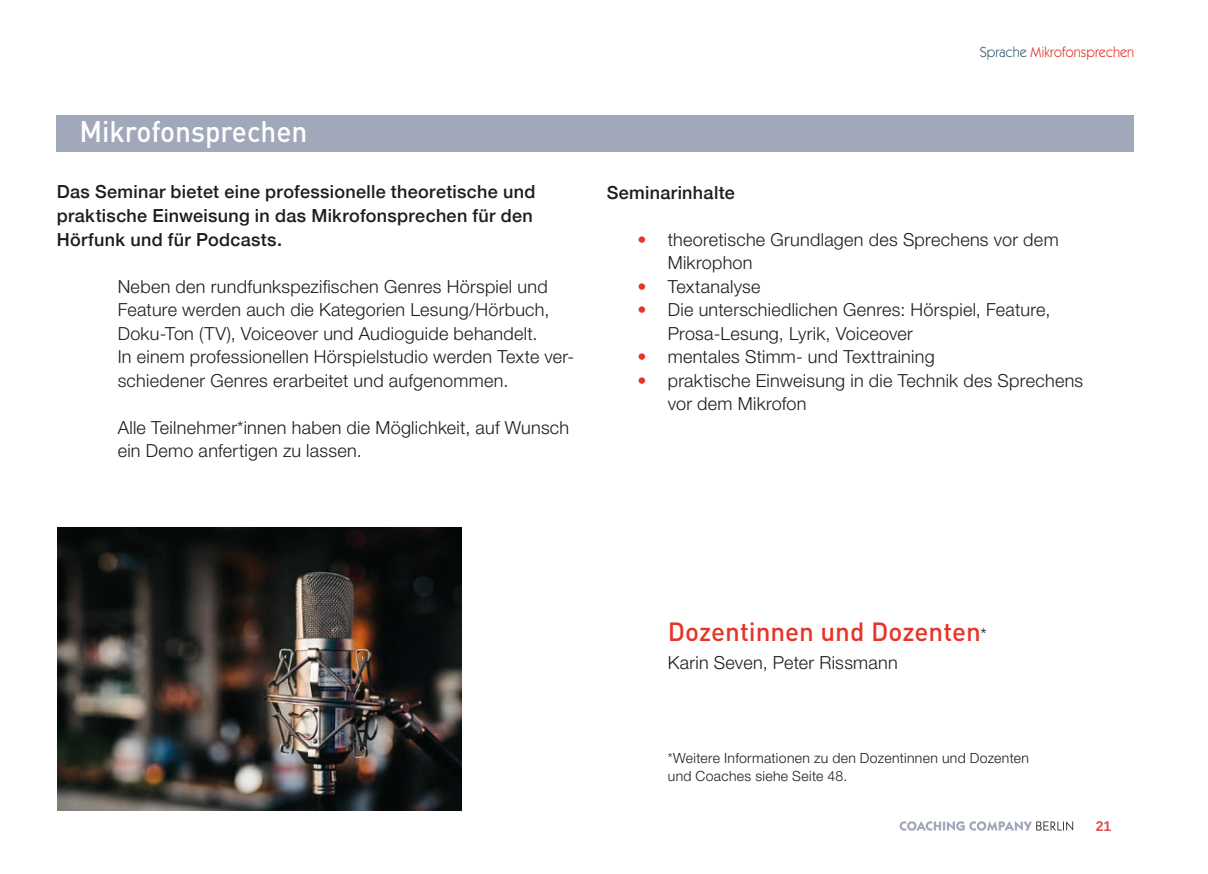
<style>
.page{position:relative;width:1208px;height:874px;background:#fff}
.page>*{position:absolute;margin:0;border:0;box-sizing:border-box;transform-origin:0 0}
.t1{font:500 29.4px "DIN Pro";color:#fff;scale:.95 1}
.t2{font:500 26px "DIN Pro";color:#e63429}
.t3{font:300 18px/23.6px "Helvetica Neue LT Pro";letter-spacing:.015em;color:#1d1d1b}
.t4{font:500 18px/23.6px "Helvetica Neue";letter-spacing:.015em;color:#1d1d1b}
.t5{font:14.6px "ITC Kabel Std";letter-spacing:.005em;color:#e63429;scale:.95 1}
.t6{font:300 14px/17.6px "Helvetica Neue LT Pro";letter-spacing:.025em;color:#1d1d1b}
.t7{font:700 14px "Liberation Sans";color:#de4d4f}
.s1{color:#3e6076}
.s2{color:#e63429}
.s3{font-family:"Helvetica Neue LT Pro";font-weight:300;font-size:18px;color:#1d1d1b}
</style>
<div class="page">
<svg style="left:899px;top:821px;width:174px;height:9px"></svg>
<div style="left:57px;top:115px;width:1077px;height:36px;background:#a1a8ba"></div>
<img style="left:57px;top:527px;width:405px;height:282px">
<h1 class="t1" style="left:79px;top:111px;width:242px">Mikrofonsprechen</h1>
<p class="t4" style="left:57px;top:179px;width:480px">Das Seminar bietet eine professionelle theoretische und praktische Einweisung in das Mikrofonsprechen für den<br>Hörfunk und für Podcasts.</p>
<p class="t3" style="left:118px;top:274px;width:458px">Neben den rundfunkspezifischen Genres Hörspiel und Feature werden auch die Kategorien Lesung/Hörbuch, Doku-Ton (TV), Voiceover und Audioguide behandelt.<br>In einem professionellen Hörspielstudio werden Texte ver&shy;schiedener Genres erarbeitet und aufgenommen.</p>
<p class="t3" style="left:118px;top:415px;width:453px">Alle Teilnehmer*innen haben die Möglichkeit, auf Wunsch ein Demo anfertigen zu lassen.</p>
<p class="t5" style="left:979px;top:44px;width:164px"><span class="s1">Sprache</span> Mikrofonsprechen</p>
<p class="t4" style="left:607px;top:179px;width:129px">Seminarinhalte</p>
<p class="t3" style="left:668px;top:227px;width:392px;text-indent:-30px"><span class="s2">•</span> theoretische Grundlagen des Sprechens vor dem<br>Mikrophon</p>
<p class="t3" style="left:637px;top:274px;width:125px"><span class="s2">•</span> Textanalyse</p>
<p class="t3" style="left:668px;top:297px;width:384px;text-indent:-30px"><span class="s2">•</span> Die unterschiedlichen Genres: Hörspiel, Feature,<br>Prosa-Lesung, Lyrik, Voiceover</p>
<p class="t3" style="left:637px;top:344px;width:299px"><span class="s2">•</span> mentales Stimm- und Texttraining</p>
<p class="t3" style="left:668px;top:368px;width:417px;text-indent:-30px"><span class="s2">•</span> praktische Einweisung in die Technik des Sprechens vor dem Mikrofon</p>
<h2 class="t2" style="left:668px;top:614px;width:320px">Dozentinnen und Dozenten<span class="s3">*</span></h2>
<p class="t3" style="left:668px;top:650px;width:231px">Karin Seven, Peter Rissmann</p>
<p class="t6" style="left:668px;top:748px;width:363px">*Weitere Informationen zu den Dozentinnen und Dozenten und Coaches siehe Seite 48.</p>
<p class="t7" style="left:1095px;top:815px;width:17px">21</p>
</div>
